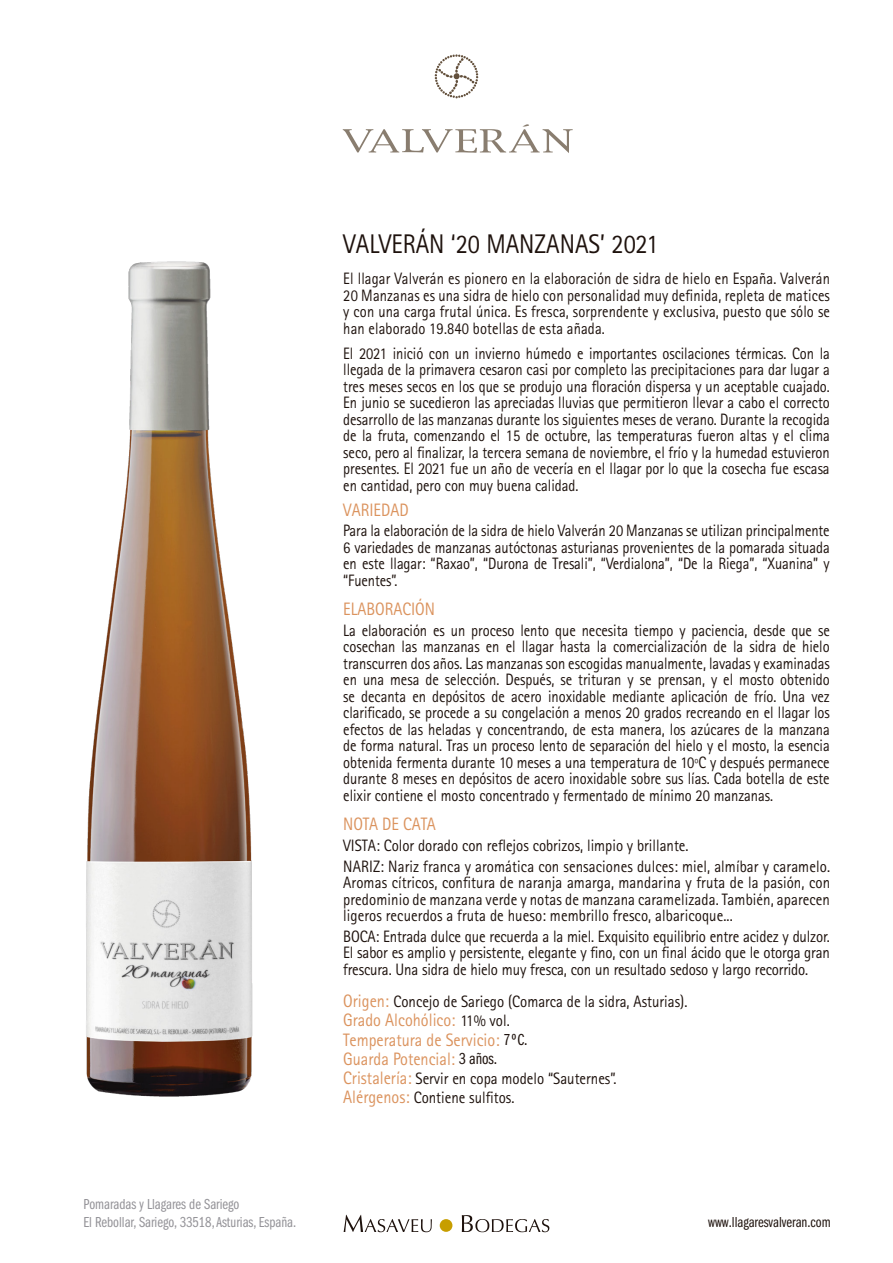
<style>
.page{position:relative;width:893px;height:1263px;background:#fff}
.page>*{position:absolute;margin:0;border:0;box-sizing:border-box;transform-origin:0 0}
.t1{font:27px "Rotis Sans Serif Std";color:#1e120d;scale:.9 1}
.t2{font:18px/19.4px "Rotis Sans Serif Std";color:#db935e;scale:.9 1}
.t3{font:18px "Rotis Sans Serif Std";letter-spacing:-.02em;color:#db935e;scale:.9 1}
.t4{font:16.5px/16.5px "Rotis Sans Serif Std";color:#1e120d;text-align:justify;scale:.88 1}
.t5{font:16.5px/16.5px "Rotis Sans Serif Std";color:#1e120d;scale:.9 1}
.t6{font:15px/18px "ITC Franklin Gothic Std Bk Cp";color:#939297}
.t7{font:15px "ITC Franklin Gothic Std Bk Cp";color:#1e120d}
.s1{font-size:18px;color:#db935e}
.s2{font-size:16.5px;color:#1e120d}
.s3{font-family:"ITC Franklin Gothic Std Bk Cp";font-size:16.5px;color:#1e120d}
</style>
<div class="page">
<img style="left:86px;top:261px;width:167px;height:836px">
<div style="left:440px;top:1219px;width:12px;height:13px;background:#c79e00;border-radius:50%"></div>
<svg style="left:344px;top:1215px;width:88px;height:17px"></svg>
<svg style="left:462px;top:1215px;width:87px;height:17px"></svg>
<svg style="left:343px;top:124px;width:230px;height:29px"></svg>
<svg style="left:435px;top:54px;width:43px;height:44px"></svg>
<p class="t6" style="left:84px;top:1196px;width:214px">Pomaradas y Llagares de Sariego<br>El Rebollar, Sariego, 33518,Asturias, España.</p>
<h1 class="t1" style="left:343px;top:228px;width:352px">VALVERÁN ‘20 MANZANAS’ 2021</h1>
<p class="t4" style="left:343px;top:270px;width:555px">El llagar Valverán es pionero en la elaboración de sidra de hielo en España. Valverán 20 Manzanas es una sidra de hielo con personalidad muy definida, repleta de matices y con una carga frutal única. Es fresca, sorprendente y exclusiva, puesto que sólo se han elaborado 19.840 botellas de esta añada.</p>
<p class="t4" style="left:343px;top:345px;width:554px">El 2021 inició con un invierno húmedo e importantes oscilaciones térmicas. Con la llegada de la primavera cesaron casi por completo las precipitaciones para dar lugar a tres meses secos en los que se produjo una floración dispersa y un aceptable cuajado.<br>En junio se sucedieron las apreciadas lluvias que permitieron llevar a cabo el correcto desarrollo de las manzanas durante los siguientes meses de verano. Durante la recogida de la fruta, comenzando el 15 de octubre, las temperaturas fueron altas y el clima seco, pero al finalizar, la tercera semana de noviembre, el frío y la humedad estuvieron presentes. El 2021 fue un año de vecería en el llagar por lo que la cosecha fue escasa en cantidad, pero con muy buena calidad.</p>
<p class="t2" style="left:343px;top:500px;width:74px">VARIEDAD</p>
<p class="t4" style="left:343px;top:522px;width:554px">Para la elaboración de la sidra de hielo Valverán 20 Manzanas se utilizan principalmente 6 variedades de manzanas autóctonas asturianas provenientes de la pomarada situada en este llagar: “Raxao”, “Durona de Tresali”, “Verdialona”, “De la Riega”, “Xuanina” y “Fuentes”.</p>
<p class="t2" style="left:343px;top:599px;width:104px">ELABORACIÓN</p>
<p class="t4" style="left:343px;top:622px;width:554px">La elaboración es un proceso lento que necesita tiempo y paciencia, desde que se cosechan las manzanas en el llagar hasta la comercialización de la sidra de hielo transcurren dos años. Las manzanas son escogidas manualmente, lavadas y examinadas en una mesa de selección. Después, se trituran y se prensan, y el mosto obtenido se decanta en depósitos de acero inoxidable mediante aplicación de frío. Una vez clarificado, se procede a su congelación a menos 20 grados recreando en el llagar los efectos de las heladas y concentrando, de esta manera, los azúcares de la manzana de forma natural. Tras un proceso lento de separación del hielo y el mosto, la esencia obtenida fermenta durante 10 meses a una temperatura de 10ºC y después permanece durante 8 meses en depósitos de acero inoxidable sobre sus lías. Cada botella de este elixir contiene el mosto concentrado y fermentado de mínimo 20 manzanas.</p>
<p class="t3" style="left:343px;top:813px;width:104px">NOTA DE CATA</p>
<p class="t5" style="left:343px;top:835px;width:542px;line-height:20.7px">VISTA: Color dorado con reflejos cobrizos, limpio y brillante.<br>NARIZ: Nariz franca y aromática con sensaciones dulces: miel, almíbar y caramelo.</p>
<p class="t5" style="left:343px;top:874px;width:542px;text-align:justify">Aromas cítricos, confitura de naranja amarga, mandarina y fruta de la pasión, con predominio de manzana verde y notas de manzana caramelizada. También, aparecen ligeros recuerdos a fruta de hueso: membrillo fresco, albaricoque...</p>
<p class="t5" style="left:343px;top:928px;width:542px;text-align:justify">BOCA: Entrada dulce que recuerda a la miel. Exquisito equilibrio entre acidez y dulzor.<br>El sabor es amplio y persistente, elegante y fino, con un final ácido que le otorga gran frescura. Una sidra de hielo muy fresca, con un resultado sedoso y largo recorrido.</p>
<p class="t5" style="left:343px;top:993px;width:384px"><span class="s1">Origen:</span> Concejo de Sariego (Comarca de la sidra, Asturias).</p>
<p class="t2" style="left:343px;top:1010px;width:206px">Grado Alcohólico: <span class="s2">11% vol.<br></span>Temperatura de Servicio: <span class="s3">7ºC.<br></span>Guarda Potencial: <span class="s3">3 años.</span></p>
<p class="t5" style="left:343px;top:1068px;width:305px;line-height:19.2px"><span class="s1">Cristalería:</span> Servir en copa modelo “Sauternes”.<br><span class="s1">Alérgenos:</span> Contiene sulfitos.</p>
<p class="t7" style="left:708px;top:1214px;width:124px">www.llagaresvalveran.com</p>
</div>
